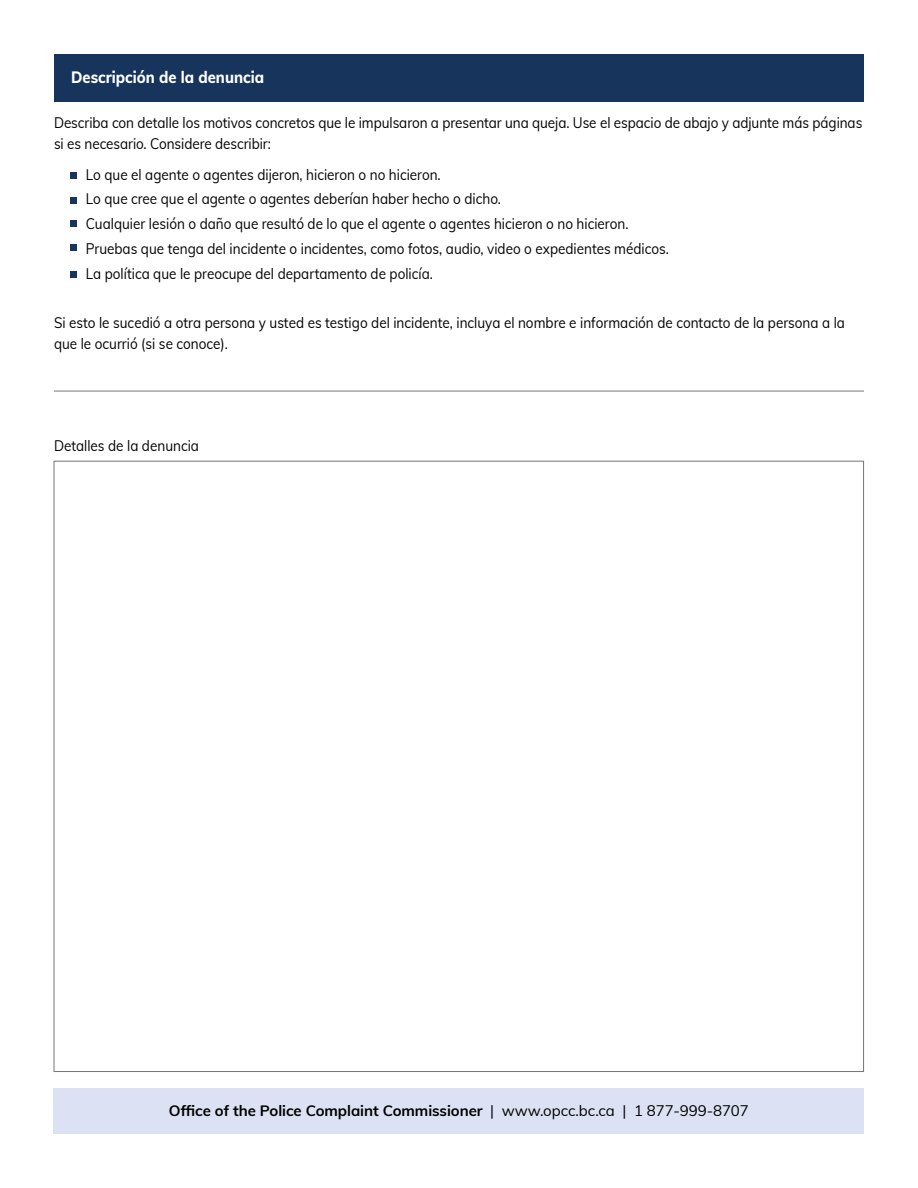
<style>
.page{position:relative;width:918px;height:1188px;background:#fff}
.page>*{position:absolute;margin:0;border:0;box-sizing:border-box;transform-origin:0 0}
.t1{font:800 16.5px "Muli";color:#fff;scale:.9 1}
.t2{font:15px/24.8px "Muli";color:#000;scale:.9 1}
.t3{font:700 15px "Muli";letter-spacing:-.005em;color:#000}
.s1{font-weight:400}
</style>
<div class="page">
<div style="left:54px;top:54px;width:810px;height:48px;background:#16345c"></div>
<hr style="left:54px;top:391px;width:810px;height:1px;background:#767576">
<div style="left:70px;top:172px;width:7px;height:6px;background:#16345c"></div>
<div style="left:70px;top:197px;width:7px;height:7px;background:#16345c"></div>
<div style="left:70px;top:220px;width:7px;height:7px;background:#16345c"></div>
<div style="left:70px;top:244px;width:7px;height:7px;background:#16345c"></div>
<div style="left:70px;top:271px;width:7px;height:7px;background:#16345c"></div>
<div style="left:54px;top:1088px;width:810px;height:46px;background:#dce2f3"></div>
<p class="t1" style="left:71px;top:65px;width:216px">Descripción de la denuncia</p>
<p class="t2" style="left:54px;top:111px;width:900px;line-height:21px">Describa con detalle los motivos concretos que le impulsaron a presentar una queja. Use el espacio de abajo y adjunte más páginas si es necesario. Considere describir:</p>
<p class="t2" style="left:86px;top:161px;width:649px">Lo que el agente o agentes dijeron, hicieron o no hicieron.<br>Lo que cree que el agente o agentes deberían haber hecho o dicho.<br>Cualquier lesión o daño que resultó de lo que el agente o agentes hicieron o no hicieron.<br>Pruebas que tenga del incidente o incidentes, como fotos, audio, video o expedientes médicos.<br>La política que le preocupe del departamento de policía.</p>
<p class="t2" style="left:54px;top:311px;width:880px;line-height:21px">Si esto le sucedió a otra persona y usted es testigo del incidente, incluya el nombre e información de contacto de la persona a la que le ocurrió (si se conoce).</p>
<p class="t2" style="left:54px;top:432px;width:163px">Detalles de la denuncia</p>
<p class="t3" style="left:169px;top:1099px;width:581px">Office of the Police Complaint Commissioner <span class="s1">| www.opcc.bc.ca | 1 877-999-8707</span></p>
</div>
